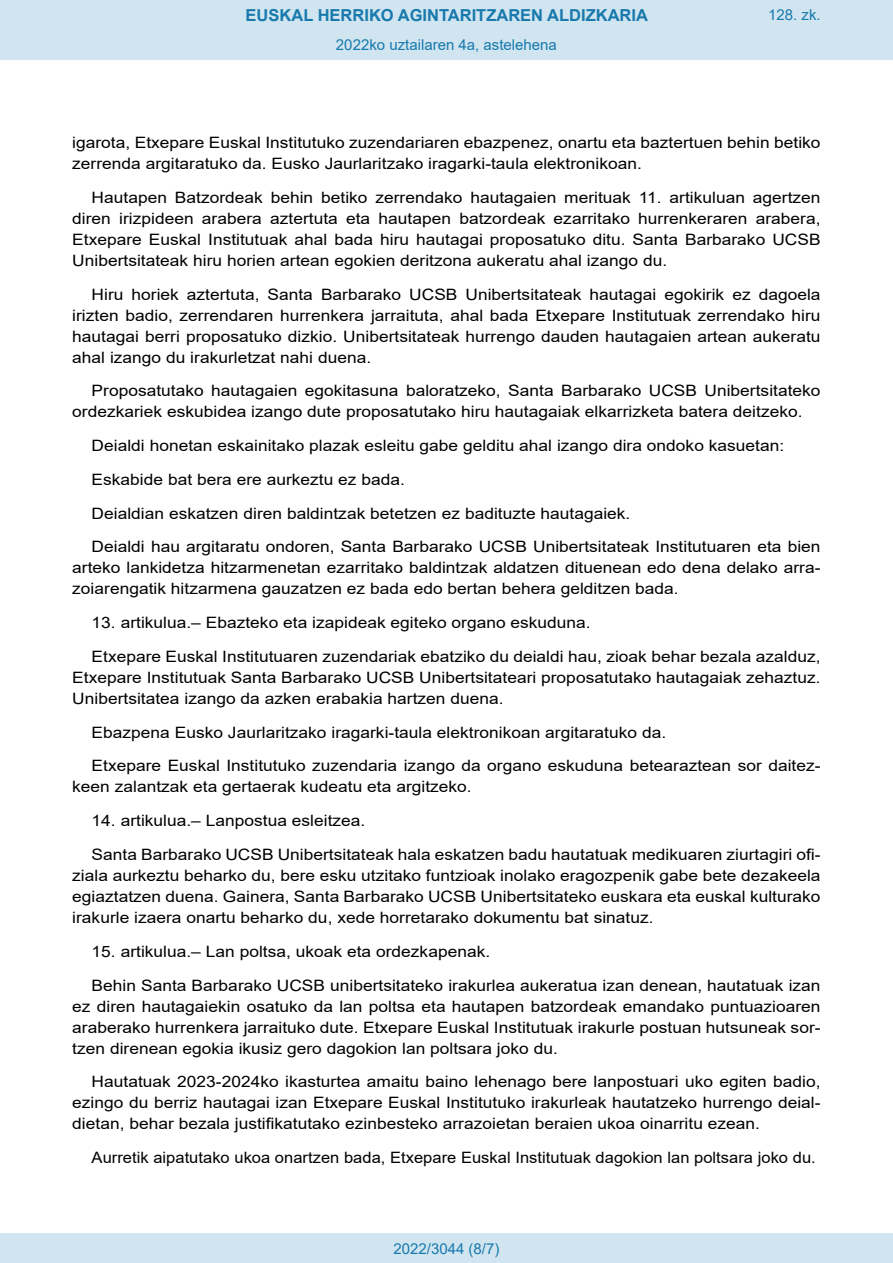
<style>
.page{position:relative;width:893px;height:1263px;background:#fff}
.page>*{position:absolute;margin:0;border:0;box-sizing:border-box;transform-origin:0 0}
.t1{font:700 16.5px "Arial";color:#1879ad}
.BOPVDetalle{font:15.6px/21px "Arial";color:#000;text-align:justify;scale:1.11 1}
.BOPVDetalle-2{font:15.6px "Arial";color:#000;scale:1.05 1}
.Paginacion_Centro{font:15px "Arial";color:#1879ad}
</style>
<div class="page">
<div style="left:0;top:0;width:893px;height:60px;background:#d0e5f0"></div>
<div style="left:0;top:1233px;width:893px;height:30px;background:#d0e5f0"></div>
<p class="t1" style="left:246px;top:3px;width:404px">EUSKAL HERRIKO AGINTARITZAREN ALDIZKARIA</p>
<p class="Paginacion_Centro" style="left:336px;top:35px;width:222px">2022ko uztailaren 4a, astelehena</p>
<p class="Paginacion_Centro" style="left:768px;top:5px;width:54px">128. zk.</p>
<p class="BOPVDetalle" style="left:72px;top:132px;width:676px">igarota, Etxepare Euskal Institutuko zuzendariaren ebazpenez, onartu eta baztertuen behin betiko zerrenda argitaratuko da. Eusko Jaurlaritzako iragarki-taula elektronikoan.</p>
<p class="BOPVDetalle" style="left:72px;top:187px;width:676px;text-indent:19px">Hautapen Batzordeak behin betiko zerrendako hautagaien merituak 11. artikuluan agertzen diren irizpideen arabera aztertuta eta hautapen batzordeak ezarritako hurrenkeraren arabera, Etxepare Euskal Institutuak ahal bada hiru hautagai proposatuko ditu. Santa Barbarako UCSB Unibertsitateak hiru horien artean egokien deritzona aukeratu ahal izango du.</p>
<p class="BOPVDetalle" style="left:72px;top:284px;width:676px;text-indent:19px">Hiru horiek aztertuta, Santa Barbarako UCSB Unibertsitateak hautagai egokirik ez dagoela irizten badio, zerrendaren hurrenkera jarraituta, ahal bada Etxepare Institutuak zerrendako hiru hautagai berri proposatuko dizkio. Unibertsitateak hurrengo dauden hautagaien artean aukeratu ahal izango du irakurletzat nahi duena.</p>
<p class="BOPVDetalle" style="left:72px;top:380px;width:676px;text-indent:19px">Proposatutako hautagaien egokitasuna baloratzeko, Santa Barbarako UCSB Unibertsitateko ordezkariek eskubidea izango dute proposatutako hiru hautagaiak elkarrizketa batera deitzeko.</p>
<p class="BOPVDetalle" style="left:92px;top:435px;width:625px">Deialdi honetan eskainitako plazak esleitu gabe gelditu ahal izango dira ondoko kasuetan:</p>
<p class="BOPVDetalle" style="left:92px;top:469px;width:284px">Eskabide bat bera ere aurkeztu ez bada.</p>
<p class="BOPVDetalle" style="left:92px;top:503px;width:487px">Deialdian eskatzen diren baldintzak betetzen ez badituzte hautagaiek.</p>
<p class="BOPVDetalle" style="left:72px;top:536px;width:676px;text-indent:19px">Deialdi hau argitaratu ondoren, Santa Barbarako UCSB Unibertsitateak Institutuaren eta bien arteko lankidetza hitzarmenetan ezarritako baldintzak aldatzen dituenean edo dena delako arra&shy;zoiarengatik hitzarmena gauzatzen ez bada edo bertan behera gelditzen bada.</p>
<p class="BOPVDetalle" style="left:92px;top:612px;width:451px">13. artikulua.– Ebazteko eta izapideak egiteko organo eskuduna.</p>
<p class="BOPVDetalle" style="left:72px;top:646px;width:676px;text-indent:19px">Etxepare Euskal Institutuaren zuzendariak ebatziko du deialdi hau, zioak behar bezala azalduz, Etxepare Institutuak Santa Barbarako UCSB Unibertsitateari proposatutako hautagaiak zehaztuz.<br>Unibertsitatea izango da azken erabakia hartzen duena.</p>
<p class="BOPVDetalle" style="left:92px;top:722px;width:519px">Ebazpena Eusko Jaurlaritzako iragarki-taula elektronikoan argitaratuko da.</p>
<p class="BOPVDetalle" style="left:72px;top:755px;width:676px;text-indent:19px">Etxepare Euskal Institutuko zuzendaria izango da organo eskuduna betearaztean sor daitez&shy;keen zalantzak eta gertaerak kudeatu eta argitzeko.</p>
<p class="BOPVDetalle" style="left:92px;top:810px;width:248px">14. artikulua.– Lanpostua esleitzea.</p>
<p class="BOPVDetalle" style="left:72px;top:844px;width:676px;text-indent:19px">Santa Barbarako UCSB Unibertsitateak hala eskatzen badu hautatuak medikuaren ziurtagiri ofi&shy;ziala aurkeztu beharko du, bere esku utzitako funtzioak inolako eragozpenik gabe bete dezakeela egiaztatzen duena. Gainera, Santa Barbarako UCSB Unibertsitateko euskara eta euskal kulturako irakurle izaera onartu beharko du, xede horretarako dokumentu bat sinatuz.</p>
<p class="BOPVDetalle" style="left:92px;top:941px;width:361px">15. artikulua.– Lan poltsa, ukoak eta ordezkapenak.</p>
<p class="BOPVDetalle" style="left:72px;top:974px;width:676px;text-indent:19px">Behin Santa Barbarako UCSB unibertsitateko irakurlea aukeratua izan denean, hautatuak izan ez diren hautagaiekin osatuko da lan poltsa eta hautapen batzordeak emandako puntuazioaren araberako hurrenkera jarraituko dute. Etxepare Euskal Institutuak irakurle postuan hutsuneak sor&shy;tzen direnean egokia ikusiz gero dagokion lan poltsara joko du.</p>
<p class="BOPVDetalle" style="left:72px;top:1071px;width:676px;text-indent:19px">Hautatuak 2023-2024ko ikasturtea amaitu baino lehenago bere lanpostuari uko egiten badio, ezingo du berriz hautagai izan Etxepare Euskal Institutuko irakurleak hautatzeko hurrengo deial&shy;dietan, behar bezala justifikatutako ezinbesteko arrazoietan beraien ukoa oinarritu ezean.</p>
<p class="BOPVDetalle-2" style="left:92px;top:1147px;width:691px">Aurretik aipatutako ukoa onartzen bada, Etxepare Euskal Institutuak dagokion lan poltsara joko du.</p>
<p class="Paginacion_Centro" style="left:393px;top:1238px;width:107px">2022/3044 (8/7)</p>
</div>
